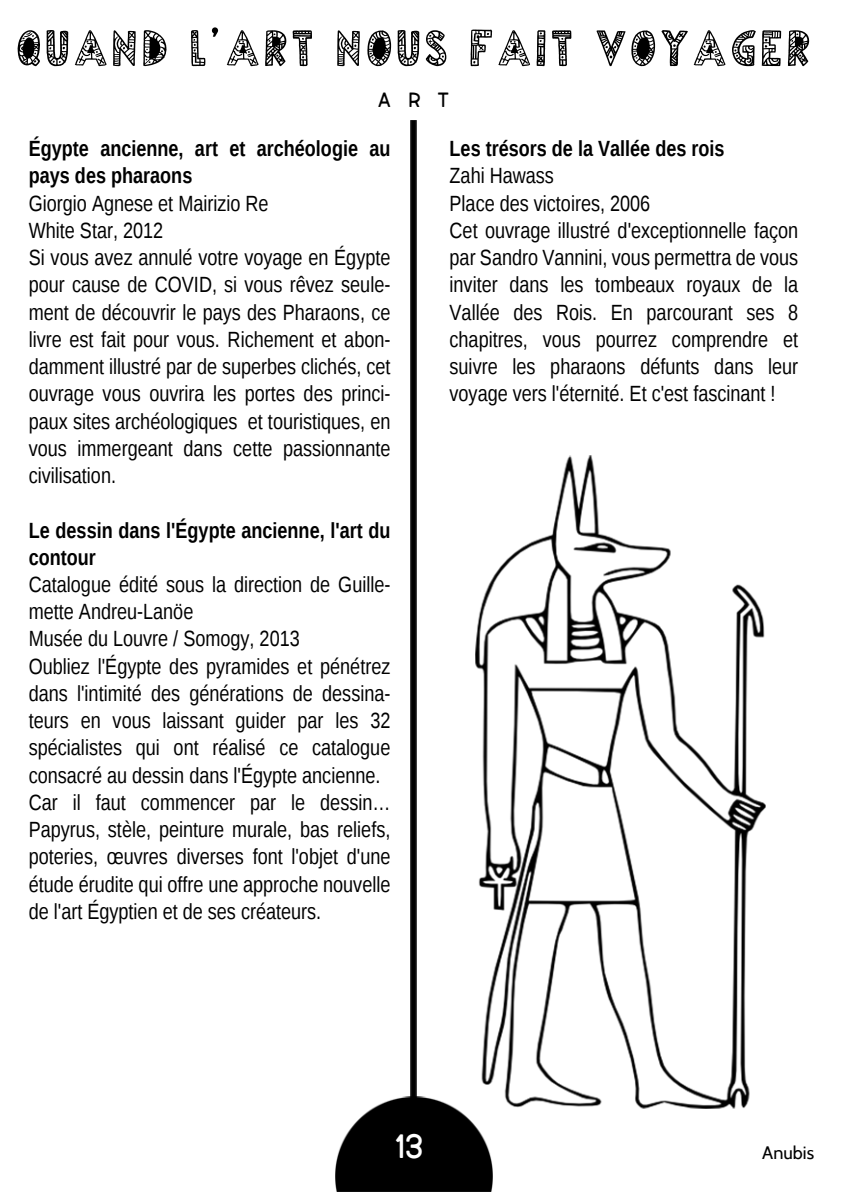
<style>
.page{position:relative;width:843px;height:1192px;background:#fff}
.page>*{position:absolute;margin:0;border:0;box-sizing:border-box;transform-origin:0 0}
.t1{font:51px "Egyptian Nights";letter-spacing:.1em;color:#000}
.t2{font:36px "Market Fresh";color:#fff}
.t3{font:22px/27.2px "Liberation Sans Narrow";color:#000}
.t4{font:22px "Market Fresh";color:#000}
.t5{font:18px "Cabin";color:#000}
.s1{font-family:"Facile Sans"}
.s2{font-weight:700}
</style>
<div class="page">
<img style="left:411px;top:120px;width:6px;height:976px">
<img style="left:335px;top:1096px;width:157px;height:95px">
<img style="left:475px;top:455px;width:290px;height:653px">
<p class="t1" style="left:18px;top:23px;width:794px">QUAND L<span class="s1">’</span>ART NOUS FAIT VOYAGER</p>
<p class="t4" style="left:378px;top:86px;width:72px">ART</p>
<p class="t3" style="left:29px;top:136px;width:363px"><span class="s2">Égypte ancienne, art et archéologie au pays des pharaons<br></span>Giorgio Agnese et Mairizio Re<br>White Star, 2012<br>Si vous avez annulé votre voyage en Égypte pour cause de COVID, si vous rêvez seule&shy;ment de découvrir le pays des Pharaons, ce livre est fait pour vous. Richement et abon&shy;damment illustré par de superbes clichés, cet ouvrage vous ouvrira les portes des princi&shy;paux sites archéologiques et touristiques, en vous immergeant dans cette passionnante civilisation.</p>
<p class="t3" style="left:29px;top:517px;width:363px"><span class="s2">Le dessin dans l'Égypte ancienne, l'art du contour<br></span>Catalogue édité sous la direction de Guille&shy;mette Andreu-Lanöe<br>Musée du Louvre / Somogy, 2013<br>Oubliez l'Égypte des pyramides et pénétrez dans l'intimité des générations de dessina&shy;teurs en vous laissant guider par les 32 spécialistes qui ont réalisé ce catalogue consacré au dessin dans l'Égypte ancienne.<br>Car il faut commencer par le dessin… Papyrus, stèle, peinture murale, bas reliefs, poteries, œuvres diverses font l'objet d'une étude érudite qui offre une approche nouvelle de l'art Égyptien et de ses créateurs.</p>
<p class="t3" style="left:450px;top:136px;width:350px"><span class="s2">Les trésors de la Vallée des rois<br></span>Zahi Hawass<br>Place des victoires, 2006<br>Cet ouvrage illustré d'exceptionnelle façon par Sandro Vannini, vous permettra de vous inviter dans les tombeaux royaux de la Vallée des Rois. En parcourant ses 8 chapitres, vous pourrez comprendre et suivre les pharaons défunts dans leur voyage vers l'éternité. Et c'est fascinant !</p>
<p class="t2" style="left:395px;top:1124px;width:29px">13</p>
<p class="t5" style="left:762px;top:1141px;width:53px">Anubis</p>
</div>
